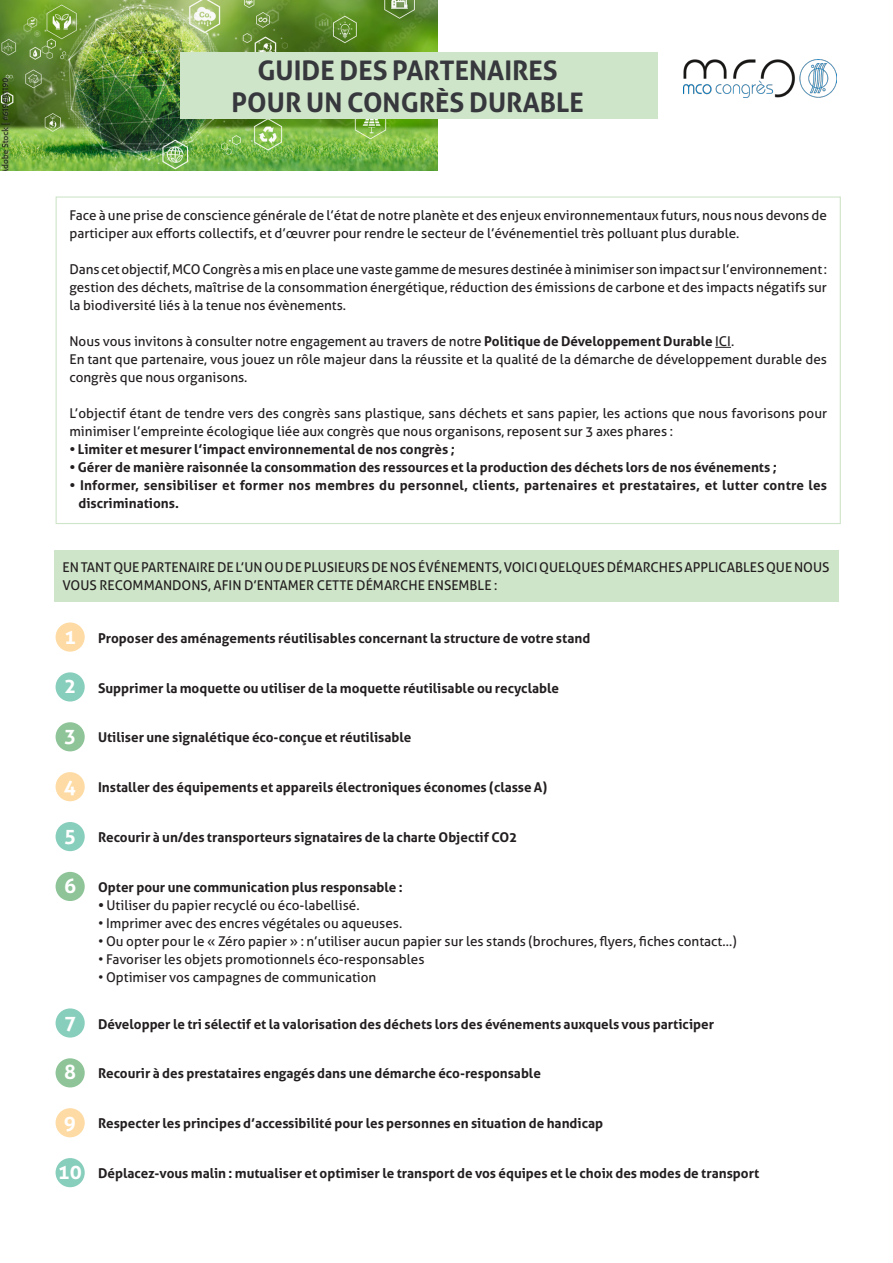
<style>
.page{position:relative;width:893px;height:1263px;background:#fff}
.page>*{position:absolute;margin:0;border:0;box-sizing:border-box;transform-origin:0 0}
.t1{font:700 27px "Aller";color:#37383d}
.t2{font:700 20.1px "Aller";color:#fff}
.t3{font:13.5px/18px "Aller";color:#231f20}
.t4{font:700 13.5px/18px "Aller";color:#231f20}
.s1{font-weight:700}
</style>
<div class="page">
<img style="left:0;top:0;width:438px;height:170px">
<div style="left:180px;top:53px;width:477px;height:66px;background:#cfe5c9"></div>
<svg style="left:715px;top:347px;width:16px;height:1px"></svg>
<div style="left:54px;top:550px;width:784px;height:52px;background:#cfe5c9"></div>
<img style="left:683px;top:60px;width:153px;height:37px">
<div style="left:56px;top:622px;width:29px;height:30px;background:#fedba4;border-radius:50%"></div>
<div style="left:56px;top:772px;width:29px;height:29px;background:#fedba4;border-radius:50%"></div>
<div style="left:56px;top:1108px;width:29px;height:29px;background:#fedba4;border-radius:50%"></div>
<div style="left:56px;top:672px;width:29px;height:29px;background:#88cebc;border-radius:50%"></div>
<div style="left:56px;top:1008px;width:29px;height:29px;background:#88cebc;border-radius:50%"></div>
<div style="left:56px;top:822px;width:29px;height:29px;background:#88cebc;border-radius:50%"></div>
<div style="left:56px;top:1158px;width:29px;height:29px;background:#88cebc;border-radius:50%"></div>
<div style="left:56px;top:722px;width:29px;height:29px;background:#8ec498;border-radius:50%"></div>
<div style="left:56px;top:1058px;width:29px;height:29px;background:#8ec498;border-radius:50%"></div>
<div style="left:56px;top:872px;width:29px;height:29px;background:#8ec498;border-radius:50%"></div>
<p class="t1" style="left:258px;top:53px;width:302px">GUIDE DES PARTENAIRES</p>
<p class="t1" style="left:232px;top:86px;width:354px">POUR UN CONGRÈS DURABLE</p>
<p class="t3" style="left:69px;top:206px;width:759px">Face à une prise de conscience générale de l’état de notre planète et des enjeux environnementaux futurs, nous nous devons de participer aux efforts collectifs, et d’œuvrer pour rendre le secteur de l’événementiel très polluant plus durable.</p>
<p class="t3" style="left:69px;top:260px;width:759px;text-align:justify">Dans cet objectif, MCO Congrès a mis en place une vaste gamme de mesures destinée à minimiser son impact sur l’environnement : gestion des déchets, maîtrise de la consommation énergétique, réduction des émissions de carbone et des impacts négatifs sur la biodiversité liés à la tenue nos évènements.</p>
<p class="t3" style="left:69px;top:332px;width:666px">Nous vous invitons à consulter notre engagement au travers de notre <span class="s1">Politique de Développement Durable</span> ICI.</p>
<p class="t3" style="left:69px;top:350px;width:759px">En tant que partenaire, vous jouez un rôle majeur dans la réussite et la qualité de la démarche de développement durable des congrès que nous organisons.</p>
<p class="t3" style="left:69px;top:404px;width:759px">L’objectif étant de tendre vers des congrès sans plastique, sans déchets et sans papier, les actions que nous favorisons pour minimiser l’empreinte écologique liée aux congrès que nous organisons, reposent sur 3 axes phares :</p>
<p class="t4" style="left:69px;top:440px;width:387px">• Limiter et mesurer l’impact environnemental de nos congrès ;</p>
<p class="t4" style="left:69px;top:458px;width:709px">• Gérer de manière raisonnée la consommation des ressources et la production des déchets lors de nos événements ;</p>
<p class="t4" style="left:78px;top:476px;width:750px;text-indent:-9px">• Informer, sensibiliser et former nos membres du personnel, clients, partenaires et prestataires, et lutter contre les discriminations.</p>
<p class="t3" style="left:63px;top:558px;width:768px">EN TANT QUE PARTENAIRE DE L’UN OU DE PLUSIEURS DE NOS ÉVÉNEMENTS, VOICI QUELQUES DÉMARCHES APPLICABLES QUE NOUS<br>VOUS RECOMMANDONS, AFIN D’ENTAMER CETTE DÉMARCHE ENSEMBLE :</p>
<p class="t2" style="left:64px;top:625px;width:14px">1</p>
<p class="t4" style="left:98px;top:629px;width:494px">Proposer des aménagements réutilisables concernant la structure de votre stand</p>
<p class="t2" style="left:64px;top:674px;width:14px">2</p>
<p class="t4" style="left:98px;top:679px;width:462px">Supprimer la moquette ou utiliser de la moquette réutilisable ou recyclable</p>
<p class="t2" style="left:64px;top:724px;width:14px">3</p>
<p class="t4" style="left:98px;top:728px;width:315px">Utiliser une signalétique éco-conçue et réutilisable</p>
<p class="t2" style="left:64px;top:775px;width:14px">4</p>
<p class="t4" style="left:98px;top:778px;width:451px">Installer des équipements et appareils électroniques économes (classe A)</p>
<p class="t2" style="left:64px;top:823px;width:14px">5</p>
<p class="t4" style="left:98px;top:828px;width:421px">Recourir à un/des transporteurs signataires de la charte Objectif CO2</p>
<p class="t2" style="left:64px;top:873px;width:14px">6</p>
<p class="t4" style="left:98px;top:878px;width:306px">Opter pour une communication plus responsable :</p>
<p class="t3" style="left:98px;top:896px;width:263px"><span class="s1">•</span> Utiliser du papier recyclé ou éco-labellisé.</p>
<p class="t3" style="left:98px;top:914px;width:306px">• Imprimer avec des encres végétales ou aqueuses.</p>
<p class="t3" style="left:98px;top:932px;width:640px">• Ou opter pour le « Zéro papier » : n’utiliser aucun papier sur les stands (brochures, flyers, fiches contact…)</p>
<p class="t3" style="left:98px;top:950px;width:328px">• Favoriser les objets promotionnels éco-responsables</p>
<p class="t3" style="left:98px;top:968px;width:280px">• Optimiser vos campagnes de communication</p>
<p class="t2" style="left:64px;top:1010px;width:14px">7</p>
<p class="t4" style="left:98px;top:1015px;width:618px">Développer le tri sélectif et la valorisation des déchets lors des événements auxquels vous participer</p>
<p class="t2" style="left:64px;top:1060px;width:14px">8</p>
<p class="t4" style="left:98px;top:1064px;width:444px">Recourir à des prestataires engagés dans une démarche éco-responsable</p>
<p class="t2" style="left:64px;top:1111px;width:14px">9</p>
<p class="t4" style="left:98px;top:1114px;width:507px">Respecter les principes d’accessibilité pour les personnes en situation de handicap</p>
<p class="t2" style="left:58px;top:1159px;width:26px">10</p>
<p class="t4" style="left:98px;top:1164px;width:663px">Déplacez-vous malin : mutualiser et optimiser le transport de vos équipes et le choix des modes de transport</p>
</div>
